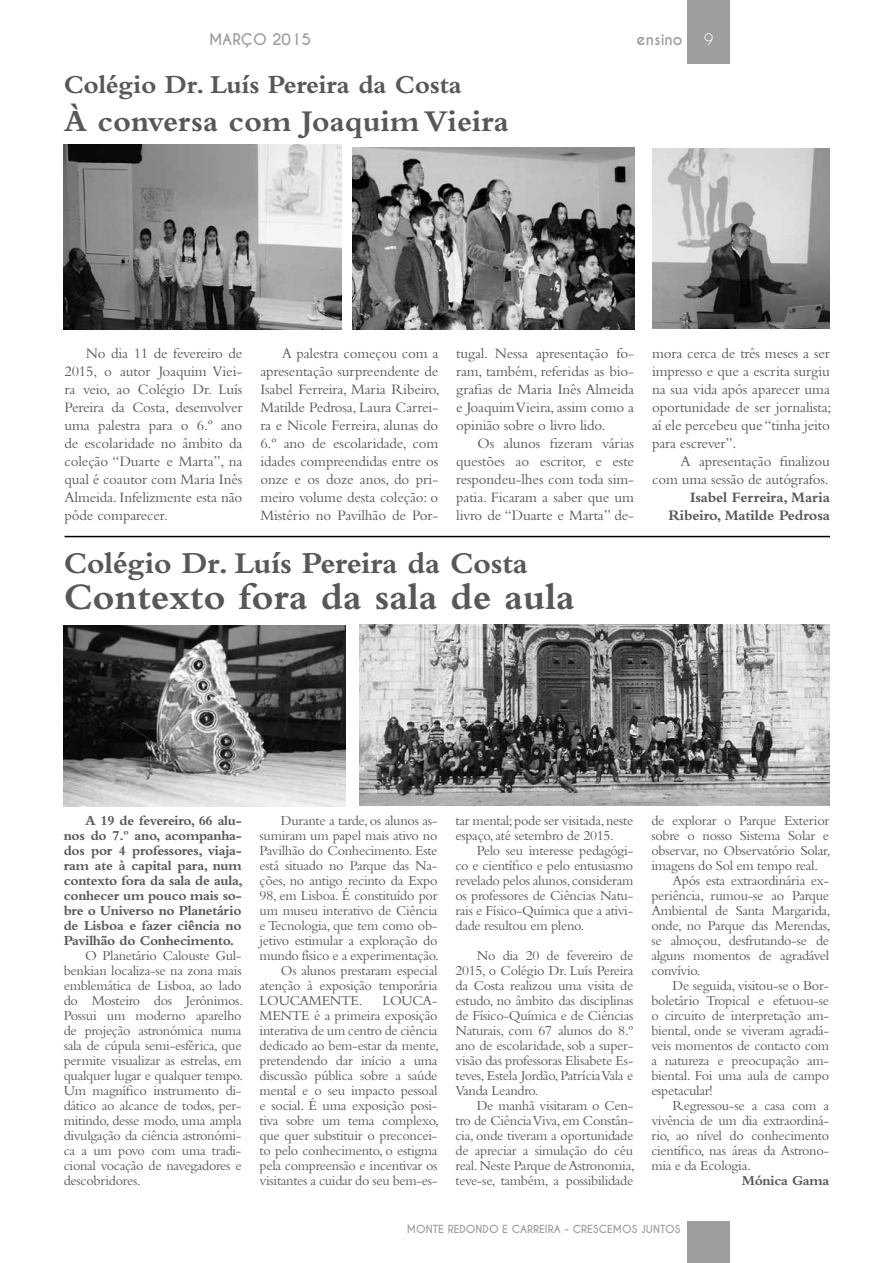
<style>
.page{position:relative;width:893px;height:1263px;background:#fff}
.page>*{position:absolute;margin:0;border:0;box-sizing:border-box;transform-origin:0 0}
.t1{font:700 39px "Bembo Std";color:#58585a}
.t2{font:700 31.5px "Bembo Std";letter-spacing:-.01em;color:#58585a}
.t3{font:700 27px "Bembo Std";letter-spacing:-.01em;color:#58585a}
.t4{font:15px/18px "Bembo Std";letter-spacing:-.01em;color:#58585a;text-align:justify}
.t5{font:700 15px/18px "Bembo Std";letter-spacing:-.01em;color:#58585a;text-align:right}
.t6{font:700 15px "Caviar Dreams";color:#9c9e9f}
.t7{font:15px "Caviar Dreams";color:#fff}
.t8{font:14.25px/15px "Bembo Std";letter-spacing:-.02em;color:#58585a;text-align:justify}
.t9{font:700 14.25px/15px "Bembo Std";letter-spacing:-.02em;color:#58585a;text-align:justify}
.t10{font:700 10.5px "Caviar Dreams";color:#9c9e9f}
</style>
<div class="page">
<div style="left:687px;top:0;width:43px;height:64px;background:#9c9e9f"></div>
<div style="left:687px;top:1221px;width:43px;height:42px;background:#9c9e9f"></div>
<img style="left:64px;top:625px;width:282px;height:181px">
<img style="left:360px;top:625px;width:469px;height:181px">
<img style="left:64px;top:145px;width:277px;height:184px">
<img style="left:352px;top:147px;width:282px;height:183px">
<img style="left:652px;top:149px;width:178px;height:180px">
<hr style="left:65px;top:536px;width:765px;height:1px;background:#000">
<p class="t6" style="left:209px;top:30px;width:104px">MARÇO 2015</p>
<p class="t7" style="left:704px;top:30px;width:11px">9</p>
<p class="t6" style="left:637px;top:30px;width:48px">ensino</p>
<h3 class="t3" style="left:64px;top:69px;width:399px">Colégio Dr. Luís Pereira da Costa</h3>
<h2 class="t2" style="left:64px;top:103px;width:447px">À conversa com Joaquim Vieira</h2>
<p class="t4" style="left:65px;top:344px;width:179px;text-indent:21px">No dia 11 de fevereiro de 2015, o autor Joaquim Viei&shy;ra veio, ao Colégio Dr. Luís Pereira da Costa, desenvolver uma palestra para o 6.º ano de escolaridade no âmbito da coleção “Duarte e Marta”, na qual é coautor com Maria Inês Almeida. Infelizmente esta não pôde comparecer.</p>
<p class="t4" style="left:260px;top:344px;width:181px;text-indent:21px">A palestra começou com a apresentação surpreendente de Isabel Ferreira, Maria Ribeiro, Matilde Pedrosa, Laura Carrei&shy;ra e Nicole Ferreira, alunas do 6.º ano de escolaridade, com idades compreendidas entre os onze e os doze anos, do pri&shy;meiro volume desta coleção: o Mistério no Pavilhão de Por-</p>
<p class="t4" style="left:456px;top:344px;width:179px">tugal. Nessa apresentação fo&shy;ram, também, referidas as bio&shy;grafias de Maria Inês Almeida e Joaquim Vieira, assim como a opinião sobre o livro lido.</p>
<p class="t4" style="left:456px;top:434px;width:179px;text-indent:21px">Os alunos fizeram várias questões ao escritor, e este respondeu-lhes com toda sim&shy;patia. Ficaram a saber que um livro de “Duarte e Marta” de-</p>
<h2 class="t2" style="left:64px;top:545px;width:466px">Colégio Dr. Luís Pereira da Costa</h2>
<h1 class="t1" style="left:64px;top:575px;width:513px">Contexto fora da sala de aula</h1>
<p class="t4" style="left:652px;top:344px;width:181px">mora cerca de três meses a ser impresso e que a escrita surgiu na sua vida após aparecer uma oportunidade de ser jornalista; aí ele percebeu que “tinha jeito para escrever”.</p>
<p class="t4" style="left:652px;top:452px;width:179px;text-align:right">A apresentação finalizou com uma sessão de autógrafos.</p>
<p class="t5" style="left:668px;top:488px;width:163px">Isabel Ferreira, Maria<br>Ribeiro, Matilde Pedrosa</p>
<p class="t9" style="left:64px;top:812px;width:181px;text-indent:21px">A 19 de fevereiro, 66 alu&shy;nos do 7.º ano, acompanha&shy;dos por 4 professores, viaja&shy;ram ate à capital para, num contexto fora da sala de aula, conhecer um pouco mais so&shy;bre o Universo no Planetário de Lisboa e fazer ciência no Pavilhão do Conhecimento.</p>
<p class="t8" style="left:64px;top:947px;width:181px;text-indent:21px">O Planetário Calouste Gul&shy;benkian localiza-se na zona mais emblemática de Lisboa, ao lado do Mosteiro dos Jerónimos.<br>Possui um moderno aparelho de projeção astronómica numa sala de cúpula semi-esférica, que permite visualizar as estrelas, em qualquer lugar e qualquer tempo.<br>Um magnífico instrumento di&shy;dático ao alcance de todos, per&shy;mitindo, desse modo, uma ampla divulgação da ciência astronómi&shy;ca a um povo com uma tradi&shy;cional vocação de navegadores e descobridores.</p>
<p class="t8" style="left:281px;top:812px;width:158px">Durante a tarde, os alunos as-</p>
<p class="t8" style="left:260px;top:827px;width:179px">sumiram um papel mais ativo no</p>
<p class="t8" style="left:260px;top:842px;width:179px">Pavilhão do Conhecimento. Este</p>
<p class="t8" style="left:260px;top:857px;width:179px">está situado no Parque das Na-</p>
<p class="t8" style="left:260px;top:872px;width:179px">ções, no antigo recinto da Expo</p>
<p class="t8" style="left:260px;top:887px;width:179px">98, em Lisboa. É constituído por</p>
<p class="t8" style="left:260px;top:902px;width:179px">um museu interativo de Ciência</p>
<p class="t8" style="left:260px;top:917px;width:179px">e Tecnologia, que tem como ob-</p>
<p class="t8" style="left:260px;top:932px;width:179px">jetivo estimular a exploração do</p>
<p class="t8" style="left:260px;top:947px;width:181px">mundo físico e a experimentação.</p>
<p class="t8" style="left:281px;top:962px;width:158px">Os alunos prestaram especial</p>
<p class="t8" style="left:260px;top:977px;width:179px">atenção à exposição temporária</p>
<p class="t8" style="left:260px;top:993px;width:104px">LOUCAMENTE.</p>
<p class="t8" style="left:260px;top:993px;width:181px;text-indent:123px">LOUCA-MENTE é a primeira exposição interativa de um centro de ciência dedicado ao bem-estar da mente, pretendendo dar início a uma discussão pública sobre a saúde mental e o seu impacto pessoal e social. É uma exposição posi&shy;tiva sobre um tema complexo, que quer substituir o preconcei&shy;to pelo conhecimento, o estigma pela compreensão e incentivar os visitantes a cuidar do seu bem-es-</p>
<p class="t8" style="left:455px;top:813px;width:179px">tar mental; pode ser visitada, neste espaço, até setembro de 2015.</p>
<p class="t8" style="left:455px;top:843px;width:179px;text-indent:21px">Pelo seu interesse pedagógi&shy;co e científico e pelo entusiasmo revelado pelos alunos, consideram os professores de Ciências Natu&shy;rais e Físico-Química que a ativi&shy;dade resultou em pleno.</p>
<p class="t8" style="left:455px;top:948px;width:179px;text-indent:21px">No dia 20 de fevereiro de 2015, o Colégio Dr. Luís Pereira da Costa realizou uma visita de estudo, no âmbito das disciplinas de Físico-Química e de Ciências Naturais, com 67 alunos do 8.º ano de escolaridade, sob a super&shy;visão das professoras Elisabete Es&shy;teves, Estela Jordão, Patrícia Vala e Vanda Leandro.</p>
<p class="t8" style="left:455px;top:1098px;width:181px;text-indent:21px">De manhã visitaram o Cen&shy;tro de Ciência Viva, em Constân&shy;cia, onde tiveram a oportunidade de apreciar a simulação do céu real. Neste Parque de Astronomia, teve-se, também, a possibilidade</p>
<p class="t8" style="left:651px;top:813px;width:179px">de explorar o Parque Exterior</p>
<p class="t8" style="left:651px;top:828px;width:179px">sobre o nosso Sistema Solar e</p>
<p class="t8" style="left:651px;top:843px;width:181px">observar, no Observatório Solar,</p>
<p class="t8" style="left:651px;top:858px;width:168px">imagens do Sol em tempo real.</p>
<p class="t8" style="left:673px;top:873px;width:158px">Após esta extraordinária ex-</p>
<p class="t8" style="left:651px;top:888px;width:179px">periência, rumou-se ao Parque</p>
<p class="t8" style="left:651px;top:903px;width:181px">Ambiental de Santa Margarida,</p>
<p class="t8" style="left:651px;top:918px;width:181px">onde, no Parque das Merendas,</p>
<p class="t8" style="left:651px;top:933px;width:179px">se almoçou, desfrutando-se de</p>
<p class="t8" style="left:651px;top:948px;width:179px">alguns momentos de agradável</p>
<p class="t8" style="left:651px;top:963px;width:51px">convívio.</p>
<p class="t8" style="left:673px;top:978px;width:158px">De seguida, visitou-se o Bor-</p>
<p class="t8" style="left:651px;top:993px;width:179px">boletário Tropical e efetuou-se</p>
<p class="t8" style="left:651px;top:1008px;width:179px">o circuito de interpretação am-</p>
<p class="t8" style="left:651px;top:1023px;width:179px">biental, onde se viveram agradá-</p>
<p class="t8" style="left:651px;top:1038px;width:179px">veis momentos de contacto com</p>
<p class="t8" style="left:651px;top:1053px;width:179px">a natureza e preocupação am-</p>
<p class="t8" style="left:651px;top:1068px;width:179px">biental. Foi uma aula de campo</p>
<p class="t8" style="left:651px;top:1083px;width:63px">espetacular!</p>
<p class="t8" style="left:673px;top:1098px;width:158px">Regressou-se a casa com a</p>
<p class="t8" style="left:651px;top:1113px;width:179px">vivência de um dia extraordiná-</p>
<p class="t8" style="left:651px;top:1128px;width:179px">rio, ao nível do conhecimento</p>
<p class="t8" style="left:651px;top:1143px;width:179px">científico, nas áreas da Astrono-</p>
<p class="t8" style="left:651px;top:1158px;width:101px">mia e da Ecologia.</p>
<p class="t9" style="left:742px;top:1173px;width:89px">Mónica Gama</p>
<p class="t10" style="left:407px;top:1222px;width:275px">MONTE REDONDO E CARREIRA - CRESCEMOS JUNTOS</p>
</div>
